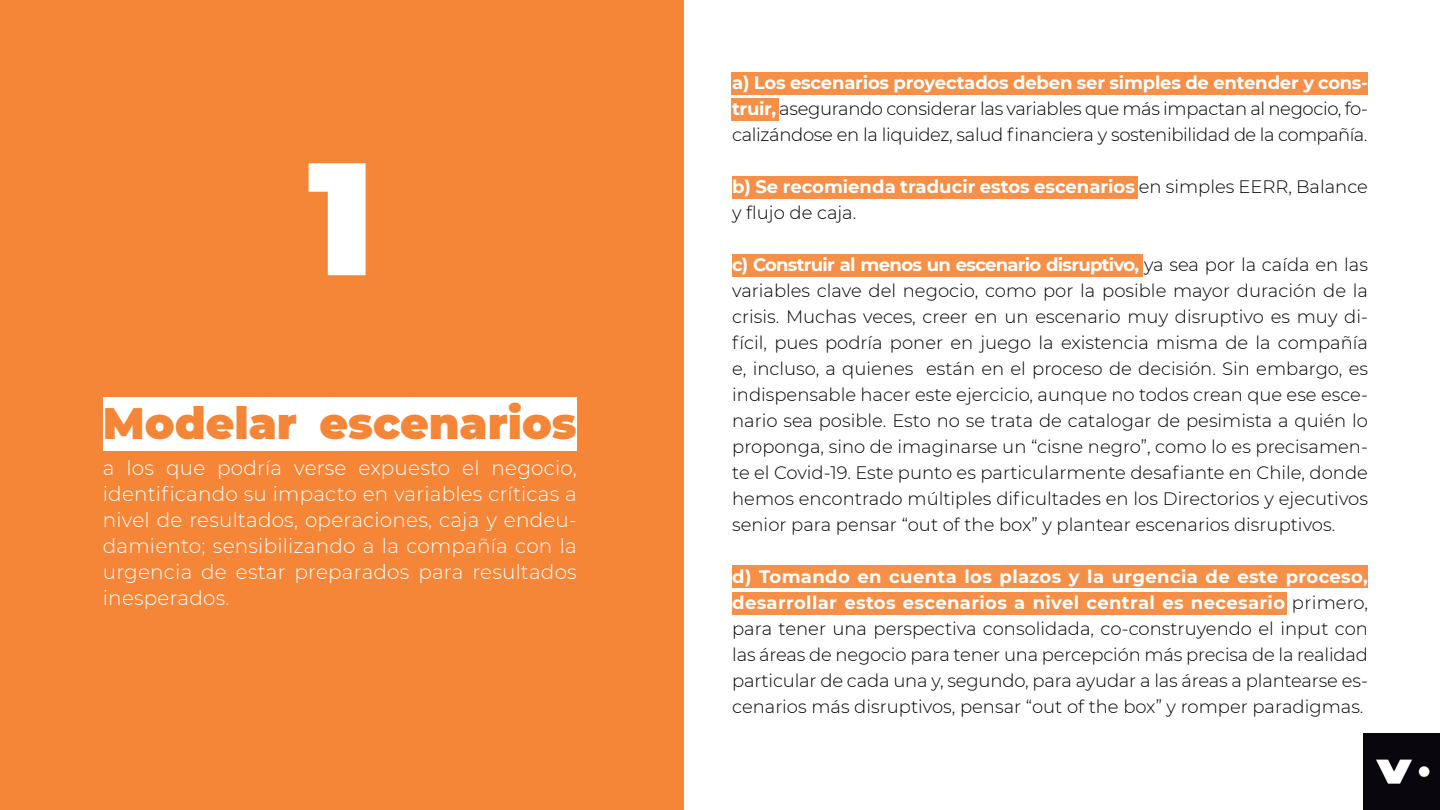
<style>
.page{position:relative;width:1440px;height:810px;background:#fff}
.page>*{position:absolute;margin:0;border:0;box-sizing:border-box;transform-origin:0 0}
.t1{font:900 160px "Montserrat";color:#fff}
.t2{font:900 44px "Montserrat";color:#f58637}
.t3{font:300 20px/26px "Montserrat";letter-spacing:.01em;color:#fff;text-align:justify}
.t4{font:300 18px/26px "Montserrat";color:#000;text-align:justify}
.t5{font:700 18px/26px "Montserrat";color:#fff}
.s1{font-weight:700;color:#fff}
.s2{font-weight:300;color:#000}
</style>
<div class="page">
<img style="left:1364px;top:734px;width:76px;height:76px">
<div style="left:732px;top:592px;width:555px;height:23px;background:#f69048"></div>
<div style="left:732px;top:565px;width:636px;height:23px;background:#f69048"></div>
<div style="left:0;top:0;width:683px;height:810px;background:#f58637"></div>
<div style="left:103px;top:397px;width:474px;height:53px;background:#fff"></div>
<div style="left:732px;top:72px;width:636px;height:23px;background:#f69048"></div>
<div style="left:732px;top:98px;width:47px;height:22px;background:#f69048"></div>
<div style="left:732px;top:254px;width:411px;height:22px;background:#f69048"></div>
<div style="left:732px;top:176px;width:406px;height:22px;background:#f69048"></div>
<p class="t1" style="left:308px;top:98px;width:68px">1</p>
<p class="t2" style="left:103px;top:391px;width:475px">Modelar escenarios</p>
<p class="t3" style="left:103px;top:455px;width:475px">a los que podría verse expuesto el negocio, identificando su impacto en variables críticas a nivel de resultados, operaciones, caja y endeu&shy;damiento; sensibilizando a la compañía con la urgencia de estar preparados para resultados inesperados.</p>
<p class="t4" style="left:732px;top:69px;width:637px"><span class="s1">a) Los escenarios proyectados deben ser simples de entender y cons&shy;truir,</span> asegurando considerar las variables que más impactan al negocio, fo&shy;calizándose en la liquidez, salud financiera y sostenibilidad de la compañía.</p>
<p class="t5" style="left:732px;top:173px;width:637px">b) Se recomienda traducir estos escenarios <span class="s2">en simples EERR, Balance y flujo de caja.</span></p>
<p class="t4" style="left:732px;top:251px;width:637px"><span class="s1">c) Construir al menos un escenario disruptivo,</span> ya sea por la caída en las variables clave del negocio, como por la posible mayor duración de la crisis. Muchas veces, creer en un escenario muy disruptivo es muy di&shy;fícil, pues podría poner en juego la existencia misma de la compañía e, incluso, a quienes están en el proceso de decisión. Sin embargo, es indispensable hacer este ejercicio, aunque no todos crean que ese esce&shy;nario sea posible. Esto no se trata de catalogar de pesimista a quién lo proponga, sino de imaginarse un “cisne negro”, como lo es precisamen&shy;te el Covid-19. Este punto es particularmente desafiante en Chile, donde hemos encontrado múltiples dificultades en los Directorios y ejecutivos senior para pensar “out of the box” y plantear escenarios disruptivos.</p>
<p class="t4" style="left:732px;top:563px;width:637px"><span class="s1">d) Tomando en cuenta los plazos y la urgencia de este proceso, desarrollar estos escenarios a nivel central es necesario</span> primero, para tener una perspectiva consolidada, co-construyendo el input con las áreas de negocio para tener una percepción más precisa de la realidad particular de cada una y, segundo, para ayudar a las áreas a plantearse es&shy;cenarios más disruptivos, pensar “out of the box” y romper paradigmas.</p>
</div>
